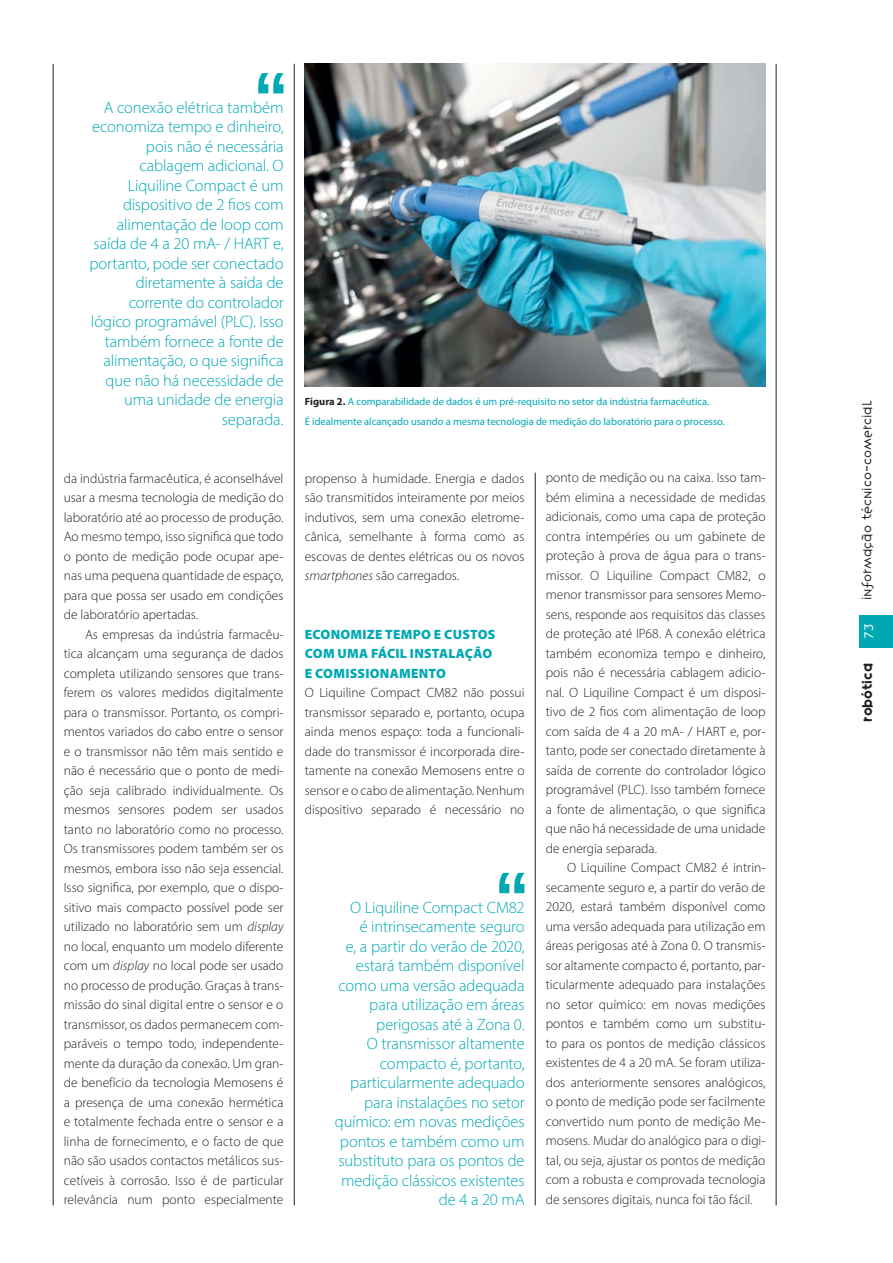
<style>
.page{position:relative;width:893px;height:1263px;background:#fff}
.page>*{position:absolute;margin:0;border:0;box-sizing:border-box;transform-origin:0 0}
.t1{font:300 16.5px/19.5px "Myriad Pro";letter-spacing:-.01em;color:#00a8b4;text-align:right}
.t2{font:300 13.5px/19.5px "Myriad Pro";color:#231f20;text-align:justify}
.t3{font:900 13.5px/19.5px "Myriad Pro";letter-spacing:.02em;color:#00a8b4}
.t4{font:300 12px "Variex";color:#231f20}
.t5{font:12px "Variex";color:#231f20}
.t6{font:300 12px "Variex";color:#fff}
.t7{font:10.5px/19.5px "Myriad Pro";color:#00a8b4}
.s1{font-style:italic}
.s2{font-weight:700;color:#231f20}
</style>
<div class="page">
<div style="left:859px;top:616px;width:34px;height:32px;background:#00a8b4"></div>
<hr style="left:53px;top:64px;width:1px;height:1141px;background:#231f20">
<hr style="left:294px;top:64px;width:1px;height:1141px;background:#231f20">
<hr style="left:776px;top:64px;width:1px;height:1141px;background:#231f20">
<hr style="left:535px;top:473px;width:1px;height:732px;background:#231f20">
<img style="left:305px;top:64px;width:460px;height:322px">
<svg style="left:258px;top:73px;width:26px;height:20px"></svg>
<svg style="left:499px;top:873px;width:26px;height:20px"></svg>
<p class="t1" style="left:89px;top:99px;width:196px">A conexão elétrica também economiza tempo e dinheiro, pois não é necessária cablagem adicional. O<br>Liquiline Compact é um dispositivo de 2 fios com alimentação de loop com saída de 4 a 20 mA- / HART e, portanto, pode ser conectado diretamente à saída de corrente do controlador lógico programável (PLC). Isso também fornece a fonte de alimentação, o que significa que não há necessidade de uma unidade de energia separada.</p>
<p class="t2" style="left:64px;top:469px;width:221px">da indústria farmacêutica, é aconselhável usar a mesma tecnologia de medição do laboratório até ao processo de produção.<br>Ao mesmo tempo, isso significa que todo o ponto de medição pode ocupar ape&shy;nas uma pequena quantidade de espaço, para que possa ser usado em condições de laboratório apertadas.</p>
<p class="t2" style="left:64px;top:625px;width:221px;text-indent:21px">As empresas da indústria farmacêu&shy;tica alcançam uma segurança de dados completa utilizando sensores que trans&shy;ferem os valores medidos digitalmente para o transmissor. Portanto, os compri&shy;mentos variados do cabo entre o sensor e o transmissor não têm mais sentido e não é necessário que o ponto de medi&shy;ção seja calibrado individualmente. Os mesmos sensores podem ser usados tanto no laboratório como no processo.<br>Os transmissores podem também ser os mesmos, embora isso não seja essencial.<br>Isso significa, por exemplo, que o dispo&shy;sitivo mais compacto possível pode ser utilizado no laboratório sem um <span class="s1">display </span>no local, enquanto um modelo diferente com um <span class="s1">display</span> no local pode ser usado no processo de produção. Graças à trans&shy;missão do sinal digital entre o sensor e o transmissor, os dados permanecem com&shy;paráveis o tempo todo, independente&shy;mente da duração da conexão. Um gran&shy;de benefício da tecnologia Memosens é a presença de uma conexão hermética e totalmente fechada entre o sensor e a linha de fornecimento, e o facto de que não são usados contactos metálicos sus&shy;cetíveis à corrosão. Isso é de particular relevância num ponto especialmente</p>
<p class="t7" style="left:305px;top:393px;width:421px"><span class="s2">Figura 2.</span> A comparabilidade de dados é um pré-requisito no setor da indústria farmacêutica.<br>É idealmente alcançado usando a mesma tecnologia de medição do laboratório para o processo.</p>
<p class="t2" style="left:305px;top:469px;width:221px">propenso à humidade. Energia e dados são transmitidos inteiramente por meios indutivos, sem uma conexão eletrome&shy;cânica, semelhante à forma como as escovas de dentes elétricas ou os novos <span class="s1">smartphones</span> são carregados.</p>
<p class="t3" style="left:305px;top:624px;width:192px">ECONOMIZE TEMPO E CUSTOS<br>COM UMA FÁCIL INSTALAÇÃO<br>E COMISSIONAMENTO</p>
<p class="t2" style="left:305px;top:684px;width:221px">O Liquiline Compact CM82 não possui transmissor separado e, portanto, ocupa ainda menos espaço: toda a funcionali&shy;dade do transmissor é incorporada dire&shy;tamente na conexão Memosens entre o sensor e o cabo de alimentação. Nenhum dispositivo separado é necessário no</p>
<p class="t1" style="left:335px;top:899px;width:191px">O Liquiline Compact CM82<br>é intrinsecamente seguro<br>e, a partir do verão de 2020, estará também disponível como uma versão adequada para utilização em áreas perigosas até à Zona 0.<br>O transmissor altamente compacto é, portanto, particularmente adequado para instalações no setor químico: em novas medições pontos e também como um substituto para os pontos de medição clássicos existentes de 4 a 20 mA</p>
<p class="t2" style="left:546px;top:469px;width:221px">ponto de medição ou na caixa. Isso tam&shy;bém elimina a necessidade de medidas adicionais, como uma capa de proteção contra intempéries ou um gabinete de proteção à prova de água para o trans&shy;missor. O Liquiline Compact CM82, o menor transmissor para sensores Memo&shy;sens, responde aos requisitos das classes de proteção até IP68. A conexão elétrica também economiza tempo e dinheiro, pois não é necessária cablagem adicio&shy;nal. O Liquiline Compact é um disposi&shy;tivo de 2 fios com alimentação de loop com saída de 4 a 20 mA- / HART e, por&shy;tanto, pode ser conectado diretamente à saída de corrente do controlador lógico programável (PLC). Isso também fornece a fonte de alimentação, o que significa que não há necessidade de uma unidade de energia separada.</p>
<p class="t2" style="left:546px;top:859px;width:221px;text-indent:21px">O Liquiline Compact CM82 é intrin&shy;secamente seguro e, a partir do verão de 2020, estará também disponível como uma versão adequada para utilização em áreas perigosas até à Zona 0. O transmis&shy;sor altamente compacto é, portanto, par&shy;ticularmente adequado para instalações no setor químico: em novas medições pontos e também como um substitu&shy;to para os pontos de medição clássicos existentes de 4 a 20 mA. Se foram utiliza&shy;dos anteriormente sensores analógicos, o ponto de medição pode ser facilmente convertido num ponto de medição Me&shy;mosens. Mudar do analógico para o digi&shy;tal, ou seja, ajustar os pontos de medição com a robusta e comprovada tecnologia de sensores digitais, nunca foi tão fácil.</p>
<p class="t4" style="left:859px;top:600px;width:201px;rotate:-90deg">informação técnico-comercial</p>
<p class="t6" style="left:859px;top:639px;width:17px;rotate:-90deg">73</p>
<p class="t5" style="left:859px;top:722px;width:60px;rotate:-90deg">robótica</p>
</div>
